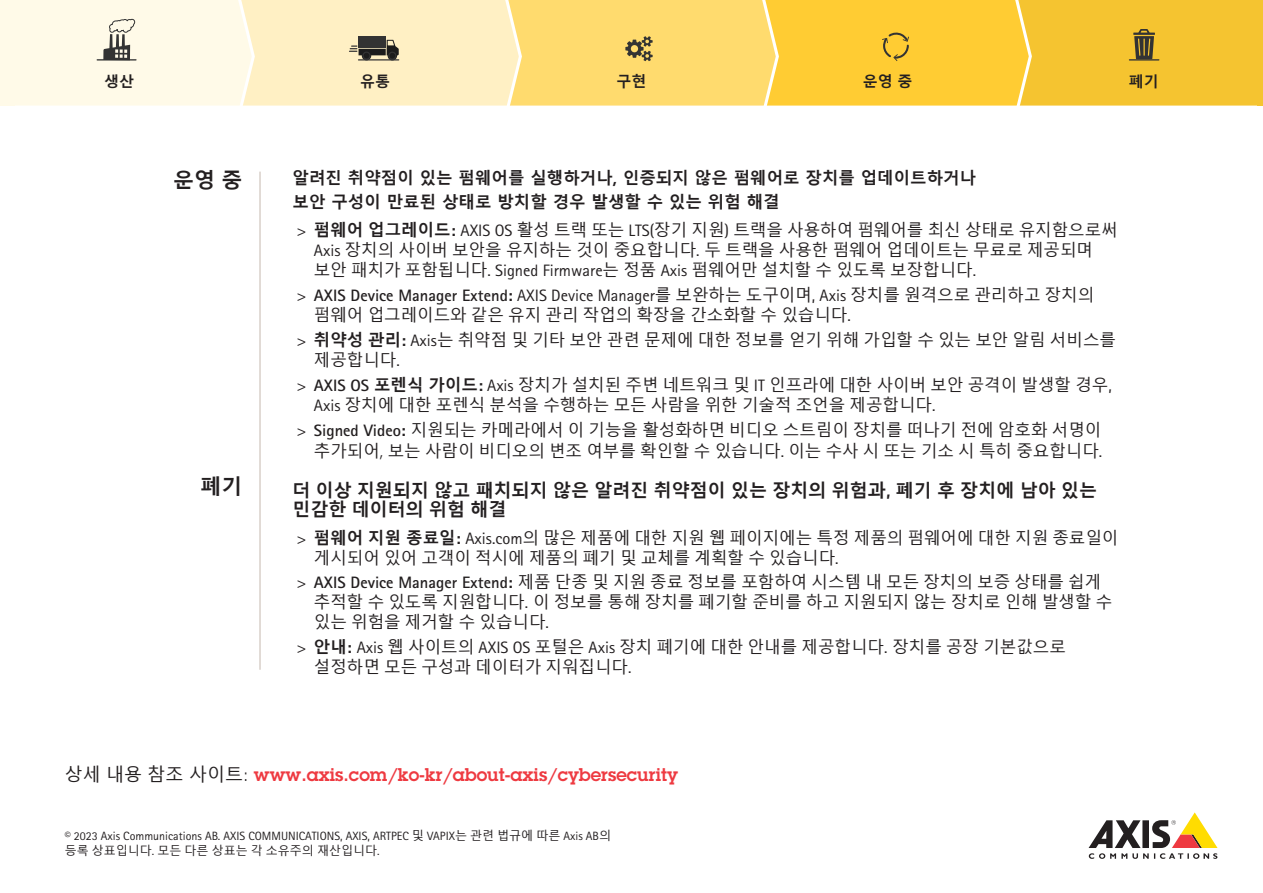
<style>
.page{position:relative;width:1263px;height:893px;background:#fff}
.page>*{position:absolute;margin:0;border:0;box-sizing:border-box;transform-origin:0 0}
.t1{font:700 21px "Malgun Gothic";color:#231f20}
.t2{font:600 18px "Lubalin Graph ECG";color:#ee3a41}
.t3{font:700 18px/19.5px "Malgun Gothic";color:#231f20}
.t4{font:16.5px/19.8px "Malgun Gothic";color:#231f20}
.t5{font:700 16.5px "Malgun Gothic";color:#231f20}
.t6{font:700 15px "Malgun Gothic";color:#231f20}
.t7{font:12px/14.4px "Rotis Sans Serif Pro";color:#231f20}
.s1{font-family:"Rotis Sans Serif Pro"}
.s2{font-weight:700}
.s3{font-family:"Rotis Sans Serif Pro";font-weight:700}
.s4{font-family:"Rotis Sans Serif Pro";font-weight:800}
.s5{font-family:"Malgun Gothic";font-weight:400;color:#231f20}
.s6{font-weight:400;color:#231f20}
.s7{font-family:"Malgun Gothic"}
</style>
<div class="page">
<div style="left:1032px;top:0;width:225px;height:106px;background:#f5c430"></div>
<div style="left:779px;top:0;width:253px;height:106px;background:#fc3"></div>
<div style="left:522px;top:0;width:257px;height:106px;background:#ffdb6e"></div>
<div style="left:255px;top:0;width:267px;height:106px;background:#fff0c4"></div>
<div style="left:15px;top:0;width:240px;height:106px;background:#fffae8"></div>
<div style="left:359px;top:37px;width:27px;height:11px;background:#333"></div>
<svg style="left:349px;top:40px;width:51px;height:21px"></svg>
<svg style="left:625px;top:36px;width:28px;height:25px"></svg>
<svg style="left:882px;top:33px;width:28px;height:28px"></svg>
<svg style="left:1133px;top:29px;width:22px;height:30px"></svg>
<hr style="left:1129px;top:59px;width:30px;height:2px;background:#333">
<svg style="left:103px;top:18px;width:32px;height:41px"></svg>
<hr style="left:97px;top:59px;width:39px;height:2px;background:#333">
<svg style="left:1088px;top:812px;width:129px;height:47px"></svg>
<hr style="left:259px;top:172px;width:2px;height:498px;background:#d8d0c9">
<div style="left:0;top:0;width:15px;height:106px;background:#fffae8"></div>
<div style="left:1257px;top:0;width:6px;height:106px;background:#f5c430"></div>
<p class="t6" style="left:104px;top:73px;width:31px">생산</p>
<p class="t6" style="left:360px;top:73px;width:32px">유통</p>
<p class="t6" style="left:616px;top:73px;width:31px">구현</p>
<p class="t6" style="left:863px;top:73px;width:51px">운영 중</p>
<p class="t6" style="left:1129px;top:73px;width:31px">폐기</p>
<p class="t1" style="left:173px;top:167px;width:71px">운영 중</p>
<p class="t1" style="left:200px;top:473px;width:43px">폐기</p>
<p class="t5" style="left:293px;top:168px;width:685px">알려진 취약점이 있는 펌웨어를 실행하거나, 인증되지 않은 펌웨어로 장치를 업데이트하거나</p>
<p class="t5" style="left:293px;top:192px;width:489px">보안 구성이 만료된 상태로 방치할 경우 발생할 수 있는 위험 해결</p>
<p class="t4" style="left:314px;top:221px;width:805px;text-indent:-17px"><span class="s1">&gt;</span> <span class="s2">펌웨어 업그레이드</span><span class="s3">:</span> <span class="s1">AXIS OS</span> 활성 트랙 또는 <span class="s1">LTS(</span>장기 지원<span class="s1">)</span> 트랙을 사용하여 펌웨어를 최신 상태로 유지함으로써<br><span class="s1">Axis</span> 장치의 사이버 보안을 유지하는 것이 중요합니다<span class="s1">.</span> 두 트랙을 사용한 펌웨어 업데이트는 무료로 제공되며 보안 패치가 포함됩니다<span class="s1">. Signed Firmware</span>는 정품 <span class="s1">Axis</span> 펌웨어만 설치할 수 있도록 보장합니다<span class="s1">.</span></p>
<p class="t4" style="left:314px;top:285px;width:782px;text-indent:-17px"><span class="s1">&gt;</span> <span class="s3">AXIS Device Manager Extend:</span> <span class="s1">AXIS Device Manager</span>를 보완하는 도구이며<span class="s1">, Axis</span> 장치를 원격으로 관리하고 장치의 펌웨어 업그레이드와 같은 유지 관리 작업의 확장을 간소화할 수 있습니다<span class="s1">.</span></p>
<p class="t4" style="left:314px;top:331px;width:803px;text-indent:-17px"><span class="s1">&gt;</span> <span class="s2">취약성 관리</span><span class="s3">:</span> <span class="s1">Axis</span>는 취약점 및 기타 보안 관련 문제에 대한 정보를 얻기 위해 가입할 수 있는 보안 알림 서비스를 제공합니다<span class="s1">.</span></p>
<p class="t4" style="left:314px;top:376px;width:799px;text-indent:-17px"><span class="s1">&gt;</span> <span class="s3">AXIS OS</span> <span class="s2">포렌식 가이드</span><span class="s3">:</span> <span class="s1">Axis</span> 장치가 설치된 주변 네트워크 및 <span class="s1">IT</span> 인프라에 대한 사이버 보안 공격이 발생할 경우<span class="s1">,<br>Axis</span> 장치에 대한 포렌식 분석을 수행하는 모든 사람을 위한 기술적 조언을 제공합니다<span class="s1">.</span></p>
<p class="t4" style="left:297px;top:420px;width:807px;line-height:21px;text-align:right"><span class="s1">&gt;</span> <span class="s3">Signed Video:</span> 지원되는 카메라에서 이 기능을 활성화하면 비디오 스트림이 장치를 떠나기 전에 암호화 서명이 추가되어, 보는 사람이 비디오의 변조 여부를 확인할 수 있습니다<span class="s1">.</span> 이는 수사 시 또는 기소 시 특히 중요합니다<span class="s1">.</span></p>
<p class="t3" style="left:293px;top:480px;width:806px">더 이상 지원되지 않고 패치되지 않은 알려진 취약점이 있는 장치의 위험과<span class="s4">,</span> 폐기 후 장치에 남아 있는 민감한 데이터의 위험 해결</p>
<p class="t4" style="left:314px;top:529px;width:806px;text-indent:-17px"><span class="s1">&gt;</span> <span class="s2">펌웨어 지원 종료일</span><span class="s3">:</span> <span class="s1">Axis.com</span>의 많은 제품에 대한 지원 웹 페이지에는 특정 제품의 펌웨어에 대한 지원 종료일이 게시되어 있어 고객이 적시에 제품의 폐기 및 교체를 계획할 수 있습니다<span class="s1">.</span></p>
<p class="t4" style="left:314px;top:573px;width:800px;text-indent:-17px"><span class="s1">&gt;</span> <span class="s3">AXIS Device Manager Extend:</span> 제품 단종 및 지원 종료 정보를 포함하여 시스템 내 모든 장치의 보증 상태를 쉽게 추적할 수 있도록 지원합니다<span class="s1">.</span> 이 정보를 통해 장치를 폐기할 준비를 하고 지원되지 않는 장치로 인해 발생할 수 있는 위험을 제거할 수 있습니다<span class="s1">.</span></p>
<p class="t4" style="left:314px;top:637px;width:753px;text-indent:-17px"><span class="s1">&gt;</span> <span class="s2">안내</span><span class="s3">:</span> <span class="s1">Axis</span> 웹 사이트의 <span class="s1">AXIS OS</span> 포털은 <span class="s1">Axis</span> 장치 폐기에 대한 안내를 제공합니다<span class="s1">.</span> 장치를 공장 기본값으로 설정하면 모든 구성과 데이터가 지워집니다<span class="s1">.</span></p>
<p class="t2" style="left:65px;top:763px;width:615px"><span class="s5">상세 내용 참조 사이트</span><span class="s6">:</span> www.axis.com/ko-kr/about-axis/cybersecurity</p>
<p class="t7" style="left:65px;top:829px;width:548px">© 2023 Axis Communications AB. AXIS COMMUNICATIONS, AXIS, ARTPEC <span class="s7">및</span> VAPIX<span class="s7">는 관련 법규에 따른</span> Axis AB<span class="s7">의 등록 상표입니다</span>. <span class="s7">모든 다른 상표는 각 소유주의 재산입니다</span>.</p>
</div>
